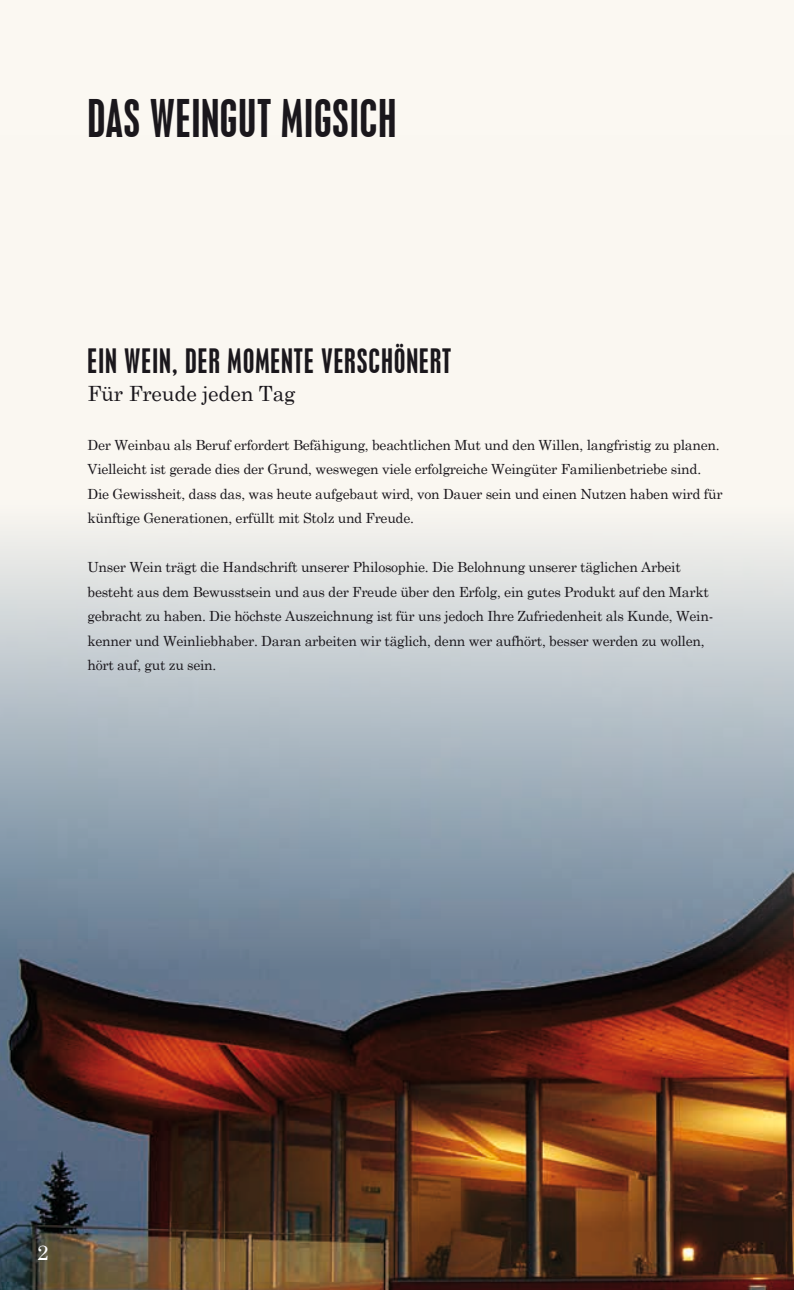
<style>
.page{position:relative;width:794px;height:1290px;background:#fbf8f2}
.page>*{position:absolute;margin:0;border:0;box-sizing:border-box;transform-origin:0 0}
.t1{font:condensed 45.85px "Placard";letter-spacing:.02em;color:#1a171c}
.t2{font:condensed 29.75px "Placard";letter-spacing:.04em;color:#1a171c}
.t3{font:21px "Century Schoolbook";letter-spacing:-.01em;color:#1a171c}
.t4{font:21px "Century Schoolbook";color:#fff}
.t5{font:14px/24.5px "Century Schoolbook";letter-spacing:-.02em;color:#1a171c}
</style>
<div class="page">
<img style="left:0;top:531px;width:794px;height:759px">
<h1 class="t1" style="left:87px;top:91px;width:310px">DAS WEINGUT MIGSICH</h1>
<h2 class="t2" style="left:87px;top:342px;width:365px">EIN WEIN, DER MOMENTE VERSCHÖNERT</h2>
<h3 class="t3" style="left:87px;top:375px;width:209px">Für Freude jeden Tag</h3>
<p class="t5" style="left:87px;top:431px;width:637px">Der Weinbau als Beruf erfordert Befähigung, beachtlichen Mut und den Willen, langfristig zu planen.<br>Vielleicht ist gerade dies der Grund, weswegen viele erfolgreiche Weingüter Familienbetriebe sind.<br>Die Gewissheit, dass das, was heute aufgebaut wird, von Dauer sein und einen Nutzen haben wird für künftige Generationen, erfüllt mit Stolz und Freude.</p>
<p class="t5" style="left:87px;top:554px;width:627px">Unser Wein trägt die Handschrift unserer Philosophie. Die Belohnung unserer täglichen Arbeit besteht aus dem Bewusstsein und aus der Freude über den Erfolg, ein gutes Produkt auf den Markt gebracht zu haben. Die höchste Auszeichnung ist für uns jedoch Ihre Zufriedenheit als Kunde, Wein&shy;kenner und Weinliebhaber. Daran arbeiten wir täglich, denn wer aufhört, besser werden zu wollen, hört auf, gut zu sein.</p>
<h3 class="t4" style="left:37px;top:1234px;width:13px">2</h3>
</div>
